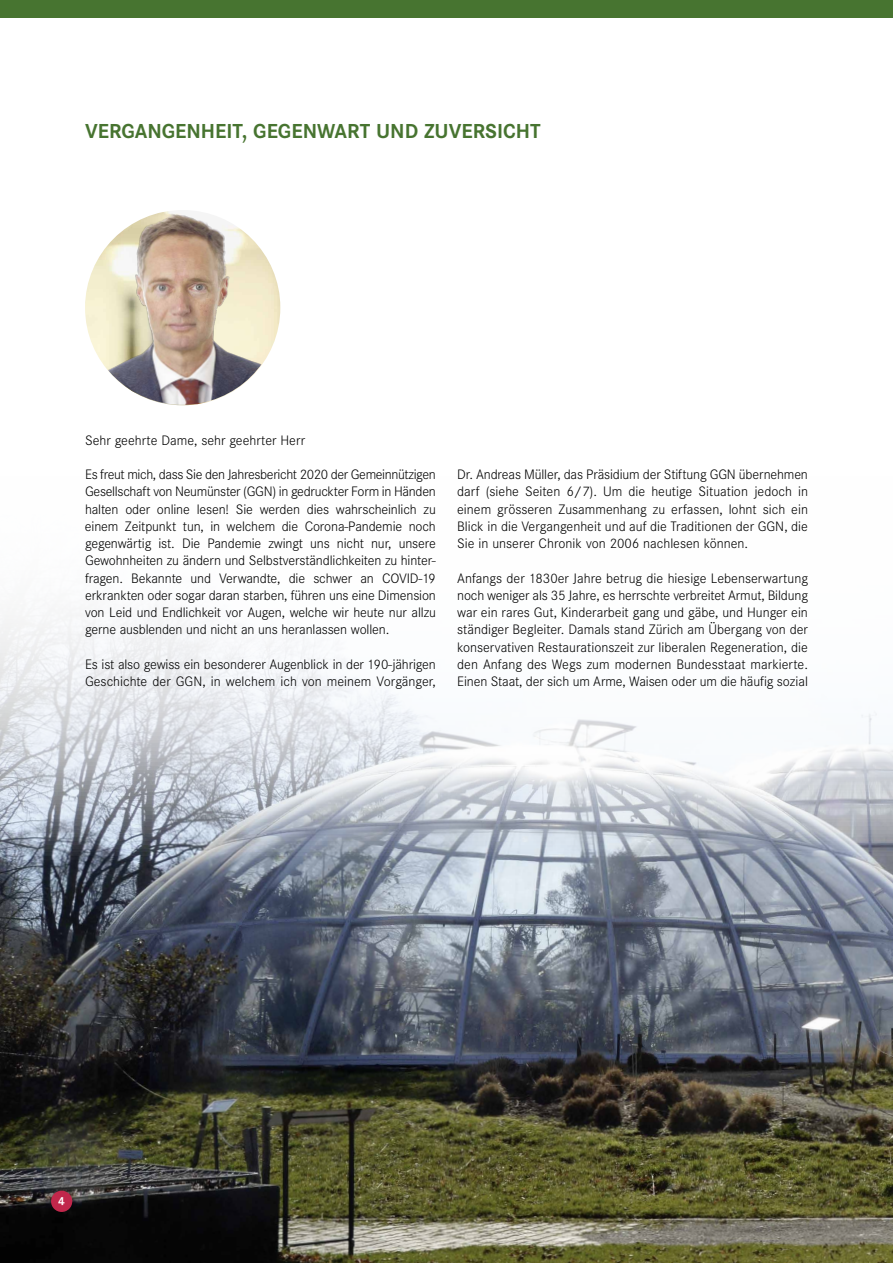
<style>
.page{position:relative;width:893px;height:1263px;background:#fff}
.page>*{position:absolute;margin:0;border:0;box-sizing:border-box;transform-origin:0 0}
.t1{font:700 21px "Corporate S";color:#477430}
.t2{font:300 14.25px/17.2px "Corporate S";letter-spacing:-.01em;color:#000;text-align:justify}
.t3{font:700 12px "Corporate S";color:#fff}
</style>
<div class="page">
<img style="left:0;top:405px;width:893px;height:858px">
<div style="left:51px;top:1191px;width:21px;height:21px;background:#c1274b;border-radius:50%"></div>
<div style="left:0;top:0;width:893px;height:17px;background:#477430"></div>
<img style="left:85px;top:211px;width:195px;height:194px">
<h1 class="t1" style="left:85px;top:119px;width:457px">VERGANGENHEIT, GEGENWART UND ZUVERSICHT</h1>
<p class="t2" style="left:85px;top:431px;width:222px">Sehr geehrte Dame, sehr geehrter Herr</p>
<p class="t2" style="left:85px;top:466px;width:352px">Es freut mich, dass Sie den Jahresbericht 2020 der Gemeinnützigen Gesellschaft von Neumünster (GGN) in gedruckter Form in Händen halten oder online lesen! Sie werden dies wahrscheinlich zu einem Zeitpunkt tun, in welchem die Corona-Pandemie noch gegenwärtig ist. Die Pandemie zwingt uns nicht nur, unsere Gewohnheiten zu ändern und Selbstverständlichkeiten zu hinter&shy;fragen. Bekannte und Verwandte, die schwer an COVID-19 erkrankten oder sogar daran starben, führen uns eine Dimension von Leid und Endlichkeit vor Augen, welche wir heute nur allzu gerne ausblenden und nicht an uns heranlassen wollen.</p>
<p class="t2" style="left:85px;top:656px;width:352px">Es ist also gewiss ein besonderer Augenblick in der 190-jährigen<br>Geschichte der GGN, in welchem ich von meinem Vorgänger,</p>
<p class="t2" style="left:457px;top:466px;width:352px">Dr. Andreas Müller, das Präsidium der Stiftung GGN übernehmen darf (siehe Seiten 6/7). Um die heutige Situation jedoch in einem grösseren Zusammenhang zu erfassen, lohnt sich ein Blick in die Vergangenheit und auf die Traditionen der GGN, die Sie in unserer Chronik von 2006 nachlesen können.</p>
<p class="t2" style="left:457px;top:569px;width:352px">Anfangs der 1830er Jahre betrug die hiesige Lebenserwartung noch weniger als 35 Jahre, es herrschte verbreitet Armut, Bildung war ein rares Gut, Kinderarbeit gang und gäbe, und Hunger ein ständiger Begleiter. Damals stand Zürich am Übergang von der konservativen Restaurationszeit zur liberalen Regeneration, die den Anfang des Wegs zum modernen Bundesstaat markierte.<br>Einen Staat, der sich um Arme, Waisen oder um die häufig sozial</p>
<p class="t3" style="left:58px;top:1194px;width:8px">4</p>
</div>
